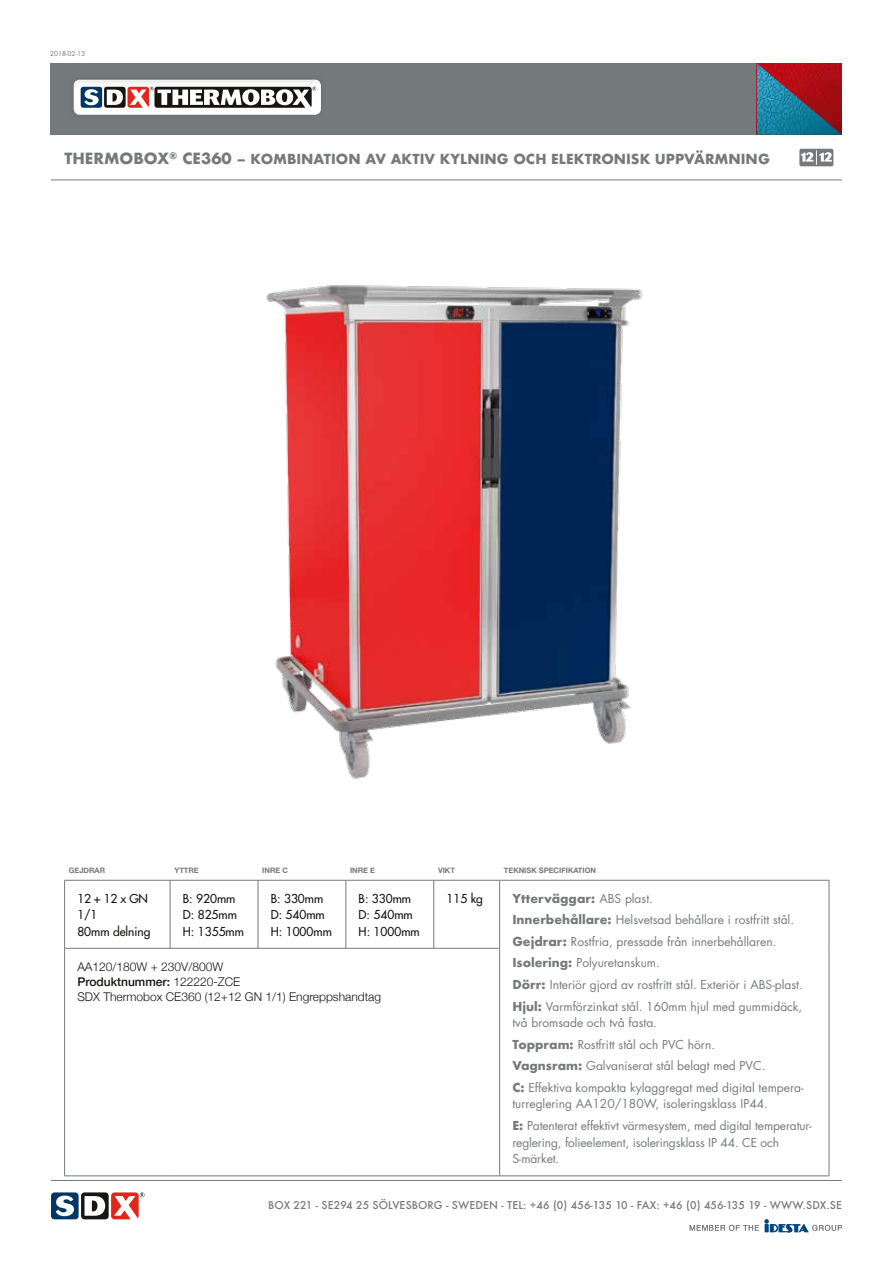
<style>
.page{position:relative;width:893px;height:1263px;background:#fff}
.page>*{position:absolute;margin:0;border:0;box-sizing:border-box;transform-origin:0 0}
.t1{font:700 13.5px "Futura";color:#747a7b}
.t2{font:12px/21.6px "Futura";color:#747a7b}
.t3{font:12px/16.5px "Futura";color:#18150f}
.t4{font:300 12px/15px "Helvetica Neue";color:#18150f}
.t5{font:500 10.5px "Futura";letter-spacing:.01em;color:#747a7b}
.t6{font:700 7.5px "Helvetica Neue";color:#72787a}
.t7{font:700 7.5px "Helvetica Neue";color:#747a7b}
.t8{font:6.75px "Futura";color:#747a7b}
.s1{font-size:15px}
.s2{font-weight:700}
.s3{font-weight:500}
</style>
<div class="page">
<svg style="left:51px;top:1192px;width:94px;height:27px"></svg>
<svg style="left:690px;top:1219px;width:152px;height:13px"></svg>
<hr style="left:51px;top:1180px;width:791px;height:1px;background:#747a7b">
<hr style="left:51px;top:180px;width:791px;height:1px;background:#747a7b">
<div style="left:50px;top:63px;width:792px;height:72px;background:#747a7b"></div>
<img style="left:266px;top:285px;width:377px;height:494px">
<svg style="left:799px;top:149px;width:34px;height:17px"></svg>
<img style="left:757px;top:63px;width:85px;height:72px">
<div style="left:68px;top:74px;width:259px;height:47px;background:#18150f;opacity:.15"></div>
<svg style="left:74px;top:80px;width:246px;height:34px;background:#f7f7f7"></svg>
<div style="left:74px;top:80px;width:247px;height:35px;border:1px solid #fff;border-radius:5px"></div>
<svg style="left:81px;top:87px;width:235px;height:21px;background:#928a8a"></svg>
<hr style="left:500px;top:880px;width:329px;height:1px;background:#747a7b">
<hr style="left:829px;top:880px;width:1px;height:68px;background:#747a7b">
<hr style="left:829px;top:948px;width:1px;height:228px;background:#747a7b">
<hr style="left:64px;top:880px;width:1px;height:68px;background:#747a7b">
<hr style="left:64px;top:880px;width:106px;height:1px;background:#747a7b">
<hr style="left:500px;top:1175px;width:329px;height:1px;background:#747a7b">
<hr style="left:170px;top:880px;width:1px;height:68px;background:#747a7b">
<hr style="left:170px;top:880px;width:88px;height:1px;background:#747a7b">
<hr style="left:258px;top:880px;width:88px;height:1px;background:#747a7b">
<hr style="left:346px;top:880px;width:88px;height:1px;background:#747a7b">
<hr style="left:434px;top:880px;width:66px;height:1px;background:#747a7b">
<hr style="left:258px;top:880px;width:1px;height:68px;background:#747a7b">
<hr style="left:346px;top:880px;width:1px;height:68px;background:#747a7b">
<hr style="left:433px;top:880px;width:1px;height:68px;background:#747a7b">
<hr style="left:499px;top:880px;width:1px;height:68px;background:#747a7b">
<hr style="left:64px;top:948px;width:1px;height:228px;background:#747a7b">
<hr style="left:64px;top:948px;width:106px;height:1px;background:#747a7b">
<hr style="left:64px;top:1175px;width:106px;height:1px;background:#747a7b">
<hr style="left:170px;top:1175px;width:88px;height:1px;background:#747a7b">
<hr style="left:258px;top:1175px;width:88px;height:1px;background:#747a7b">
<hr style="left:346px;top:1175px;width:88px;height:1px;background:#747a7b">
<hr style="left:434px;top:1175px;width:66px;height:1px;background:#747a7b">
<hr style="left:170px;top:948px;width:88px;height:1px;background:#747a7b">
<hr style="left:258px;top:948px;width:88px;height:1px;background:#747a7b">
<hr style="left:346px;top:948px;width:88px;height:1px;background:#747a7b">
<hr style="left:434px;top:948px;width:66px;height:1px;background:#747a7b">
<hr style="left:499px;top:948px;width:1px;height:228px;background:#747a7b">
<p class="t8" style="left:50px;top:49px;width:36px">2018-02-13</p>
<p class="t1" style="left:64px;top:149px;width:707px"><span class="s1">THERMOBOX</span><sup>®</sup> <span class="s1">CE360</span> – KOMBINATION AV AKTIV KYLNING OCH ELEKTRONISK UPPVÄRMNING</p>
<p class="t6" style="left:69px;top:865px;width:38px">GEJDRAR</p>
<p class="t6" style="left:174px;top:865px;width:26px">YTTRE</p>
<p class="t6" style="left:262px;top:865px;width:27px">INRE C</p>
<p class="t6" style="left:350px;top:865px;width:26px">INRE E</p>
<p class="t7" style="left:438px;top:865px;width:18px">VIKT</p>
<p class="t6" style="left:504px;top:865px;width:94px">TEKNISK SPECIFIKATION</p>
<p class="t3" style="left:77px;top:890px;width:75px">12 + 12 x GN<br>1/1<br>80mm delning</p>
<p class="t3" style="left:183px;top:890px;width:63px">B: 920mm<br>D: 825mm<br>H: 1355mm</p>
<p class="t3" style="left:271px;top:890px;width:63px">B: 330mm<br>D: 540mm<br>H: 1000mm</p>
<p class="t3" style="left:359px;top:890px;width:63px">B: 330mm<br>D: 540mm<br>H: 1000mm</p>
<p class="t3" style="left:446px;top:890px;width:38px">115 kg</p>
<p class="t2" style="left:512px;top:887px;width:292px"><span class="s2">Ytterväggar:</span> ABS plast.<br><span class="s2">Innerbehållare:</span> Helsvetsad behållare i rostfritt stål.<br><span class="s2">Gejdrar:</span> Rostfria, pressade från innerbehållaren.<br><span class="s2">Isolering:</span> Polyuretanskum.<br><span class="s2">Dörr:</span> Interiör gjord av rostfritt stål. Exteriör i ABS-plast.<br><span class="s2">Hjul:</span> Varmförzinkat stål. 160mm hjul med gummidäck,</p>
<p class="t2" style="left:512px;top:1012px;width:293px">två bromsade och två fasta.<br><span class="s2">Toppram:</span> Rostfritt stål och PVC hörn.<br><span class="s2">Vagnsram:</span> Galvaniserat stål belagt med PVC.<br><span class="s2">C:</span> Effektiva kompakta kylaggregat med digital tempera-</p>
<p class="t2" style="left:512px;top:1093px;width:301px">turreglering AA120/180W, isoleringsklass IP44.<br><span class="s2">E:</span> Patenterat effektivt värmesystem, med digital temperatur-</p>
<p class="t2" style="left:512px;top:1134px;width:268px;line-height:16.5px">reglering, folieelement, isoleringsklass IP 44. CE och<br>S-märket.</p>
<p class="t4" style="left:77px;top:958px;width:305px">AA120/180W + 230V/800W<br><span class="s3">Produktnummer:</span> 122220-ZCE<br>SDX Thermobox CE360 (12+12 GN 1/1) Engreppshandtag</p>
<p class="t5" style="left:268px;top:1197px;width:575px">BOX 221 - SE294 25 SÖLVESBORG - SWEDEN - TEL: +46 (0) 456-135 10 - FAX: +46 (0) 456-135 19 - WWW.SDX.SE</p>
</div>
